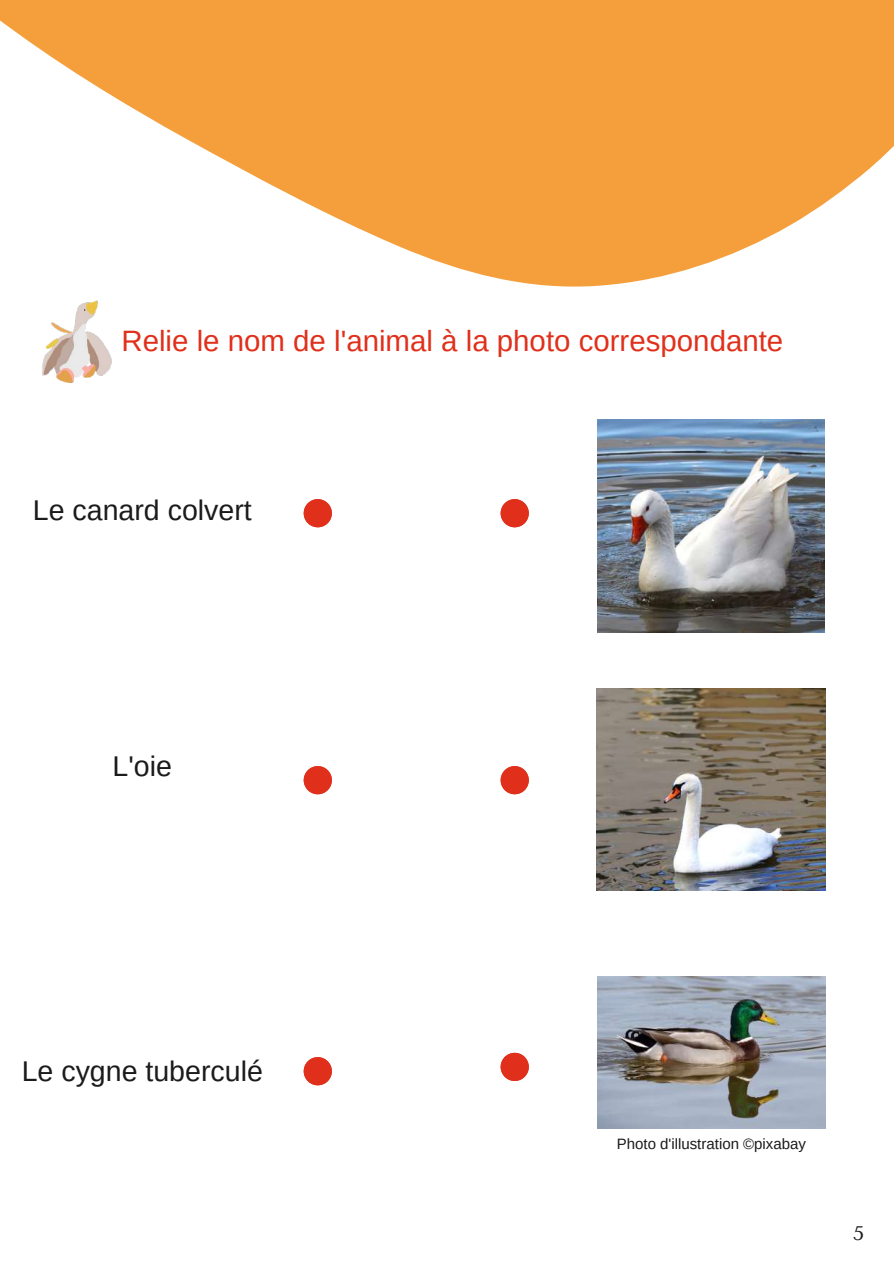
<style>
.page{position:relative;width:894px;height:1264px;background:#fff}
.page>*{position:absolute;margin:0;border:0;box-sizing:border-box;transform-origin:0 0}
.t1{font:29.4px "Arimo";color:#e0301b}
.t2{font:28.5px "Arimo";color:#1b1b1b}
.t3{font:19.5px "Tenor Sans";color:#1b1b1b}
.t4{font:15px "Arimo";color:#1b1b1b}
</style>
<div class="page">
<svg style="left:0;top:0;width:893px;height:566px"></svg>
<img style="left:597px;top:976px;width:228px;height:152px">
<svg style="left:500px;top:499px;width:28px;height:28px"></svg>
<svg style="left:500px;top:766px;width:28px;height:28px"></svg>
<svg style="left:500px;top:1052px;width:28px;height:28px"></svg>
<svg style="left:303px;top:499px;width:29px;height:28px"></svg>
<svg style="left:303px;top:766px;width:29px;height:28px"></svg>
<svg style="left:303px;top:1057px;width:29px;height:28px"></svg>
<img style="left:38px;top:299px;width:83px;height:83px">
<img style="left:596px;top:688px;width:229px;height:202px">
<img style="left:597px;top:419px;width:227px;height:213px">
<p class="t1" style="left:121px;top:324px;width:663px">Relie le nom de l'animal à la photo correspondante</p>
<p class="t2" style="left:33px;top:494px;width:220px">Le canard colvert</p>
<p class="t2" style="left:113px;top:750px;width:61px">L'oie</p>
<p class="t2" style="left:22px;top:1054px;width:242px">Le cygne tuberculé</p>
<p class="t4" style="left:616px;top:1135px;width:191px">Photo d'illustration ©pixabay</p>
<p class="t3" style="left:853px;top:1222px;width:13px">5</p>
</div>
